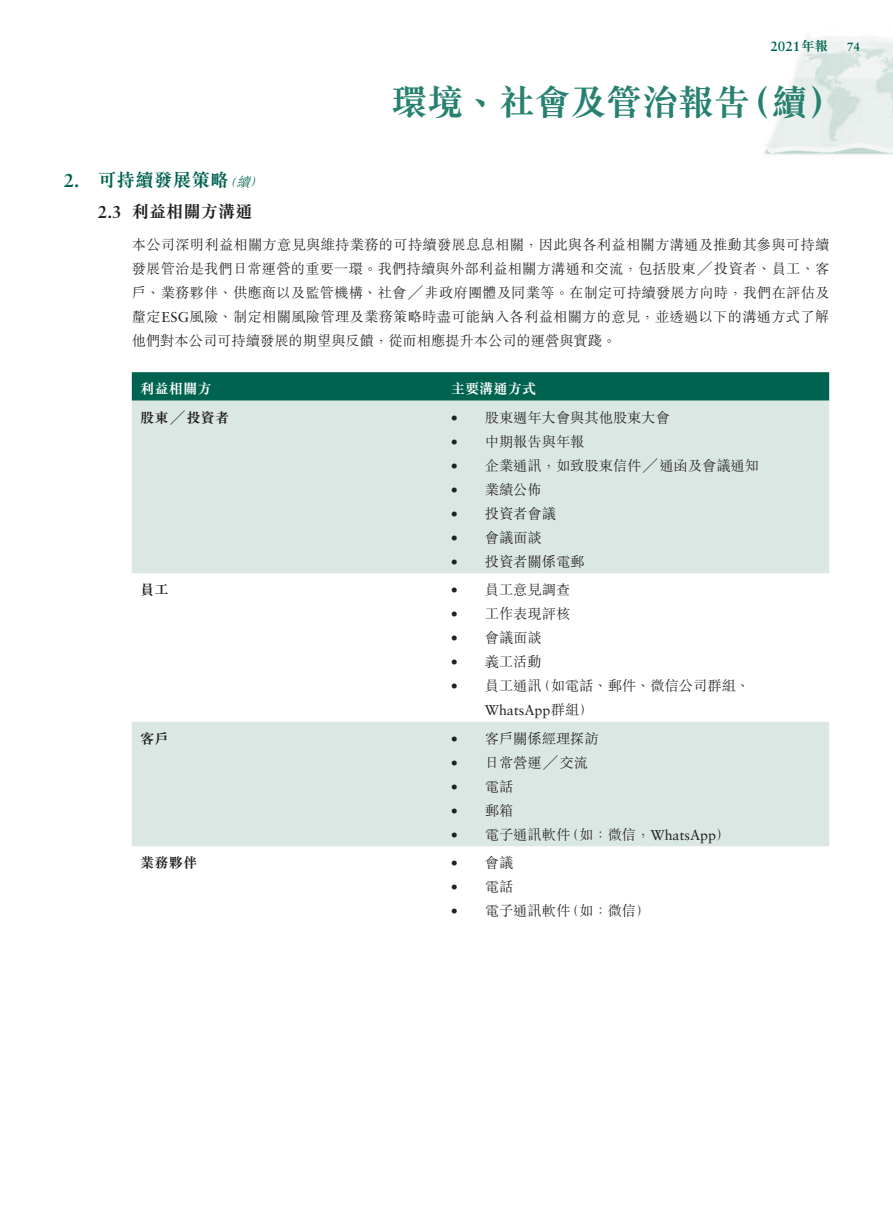
<style>
.page{position:relative;width:893px;height:1212px;background:#fff}
.page>*{position:absolute;margin:0;border:0;box-sizing:border-box;transform-origin:0 0}
.t1{font:700 36.75px "M Sung HK";letter-spacing:-.025em;color:#278170}
.t2{font:700 18.75px "M Sung HK";color:#006350}
.t3{font:700 18.75px "Sabon LT Std";color:#006350}
.t4{font:700 17.25px "M Sung HK";color:#231f20}
.t5{font:700 17.25px "Sabon LT Std";color:#231f20}
.t6{font:300 14.25px/24px "M Sung HK";color:#231f20;text-align:justify}
.t7{font:14.25px "Sabon LT Std";color:#231f20}
.t8{font:700 14.25px "M Sung HK";color:#231f20}
.t9{font:700 14.25px "M Sung HK";color:#fff}
.t10{font:700 13.5px "Sabon LT Std";color:#006350}
.t11{font:italic 300 13.5px "M Sung HK";color:#006350}
.t12{font:700 12px "Sabon LT Std";color:#006350}
.s1{font-family:"M Sung HK"}
.s2{font-family:"Sabon LT Std";font-weight:400}
.s3{font-family:"M Sung HK";font-weight:300}
</style>
<div class="page">
<img style="left:131px;top:35px;width:762px;height:812px">
<div style="left:132px;top:372px;width:697px;height:29px;background:#006350"></div>
<svg style="left:132px;top:401px;width:697px;height:445px;fill:#dae7e3"></svg>
<h1 class="t1" style="left:391px;top:77px;width:361px">環境、社會及管治報告</h1>
<p class="t10" style="left:770px;top:38px;width:59px">2021<span class="s1">年報</span></p>
<h1 class="t1" style="left:735px;top:77px;width:110px">（續(</h1>
<p class="t12" style="left:847px;top:40px;width:15px">74</p>
<h2 class="t3" style="left:64px;top:169px;width:17px">2.</h2>
<h2 class="t2" style="left:98px;top:167px;width:133px">可持續發展策略</h2>
<p class="t11" style="left:236px;top:172px;width:20px">續</p>
<p class="t11" style="left:223px;top:172px;width:20px">（</p>
<p class="t11" style="left:250px;top:172px;width:20px">(</p>
<p class="t5" style="left:98px;top:201px;width:25px">2.3</p>
<p class="t4" style="left:132px;top:199px;width:122px">利益相關方溝通</p>
<p class="t6" style="left:132px;top:232px;width:699px">本公司深明利益相關方意見與維持業務的可持續發展息息相關，因此與各利益相關方溝通及推動其參與可持續發展管治是我們日常運營的重要一環。我們持續與外部利益相關方溝通和交流，包括股東╱投資者、員工、客戶、業務夥伴、供應商以及監管機構、社會╱非政府團體及同業等。在制定可持續發展方向時，我們在評估及釐定<span class="s2">ESG</span>風險、制定相關風險管理及業務策略時盡可能納入各利益相關方的意見，並透過以下的溝通方式了解他們對本公司可持續發展的期望與反饋，從而相應提升本公司的運營與實踐。</p>
<p class="t9" style="left:451px;top:379px;width:87px">主要溝通方式</p>
<p class="t9" style="left:140px;top:379px;width:73px">利益相關方</p>
<p class="t8" style="left:140px;top:408px;width:91px">股東╱投資者</p>
<p class="t7" style="left:451px;top:409px;width:9px">•</p>
<p class="t6" style="left:485px;top:405px;width:187px">股東週年大會與其他股東大會</p>
<p class="t7" style="left:451px;top:433px;width:9px">•</p>
<p class="t6" style="left:485px;top:429px;width:101px">中期報告與年報</p>
<p class="t7" style="left:451px;top:457px;width:9px">•</p>
<p class="t6" style="left:485px;top:453px;width:276px">企業通訊，如致股東信件╱通函及會議通知</p>
<p class="t7" style="left:451px;top:481px;width:9px">•</p>
<p class="t6" style="left:485px;top:477px;width:58px">業績公佈</p>
<p class="t7" style="left:451px;top:505px;width:9px">•</p>
<p class="t6" style="left:485px;top:501px;width:73px">投資者會議</p>
<p class="t7" style="left:451px;top:529px;width:9px">•</p>
<p class="t6" style="left:485px;top:525px;width:58px">會議面談</p>
<p class="t7" style="left:451px;top:553px;width:9px">•</p>
<p class="t6" style="left:485px;top:549px;width:101px">投資者關係電郵</p>
<p class="t8" style="left:140px;top:580px;width:30px">員工</p>
<p class="t7" style="left:451px;top:582px;width:9px">•</p>
<p class="t6" style="left:485px;top:577px;width:87px">員工意見調查</p>
<p class="t7" style="left:451px;top:606px;width:9px">•</p>
<p class="t6" style="left:485px;top:601px;width:87px">工作表現評核</p>
<p class="t7" style="left:451px;top:630px;width:9px">•</p>
<p class="t6" style="left:485px;top:625px;width:58px">會議面談</p>
<p class="t7" style="left:451px;top:654px;width:9px">•</p>
<p class="t6" style="left:485px;top:649px;width:58px">義工活動</p>
<p class="t7" style="left:451px;top:678px;width:9px">•</p>
<p class="t6" style="left:485px;top:673px;width:58px">員工通訊</p>
<p class="t6" style="left:536px;top:673px;width:215px">（如電話、郵件、微信公司群組、</p>
<p class="t8" style="left:140px;top:729px;width:30px">客戶</p>
<p class="t7" style="left:451px;top:730px;width:9px">•</p>
<p class="t7" style="left:485px;top:702px;width:110px">WhatsApp<span class="s3">群組(</span></p>
<p class="t6" style="left:485px;top:726px;width:115px">客戶關係經理探訪</p>
<p class="t7" style="left:451px;top:754px;width:9px">•</p>
<p class="t6" style="left:485px;top:750px;width:105px">日常營運╱交流</p>
<p class="t7" style="left:451px;top:778px;width:9px">•</p>
<p class="t6" style="left:485px;top:774px;width:30px">電話</p>
<p class="t7" style="left:451px;top:802px;width:9px">•</p>
<p class="t6" style="left:485px;top:798px;width:30px">郵箱</p>
<p class="t7" style="left:451px;top:826px;width:9px">•</p>
<p class="t6" style="left:485px;top:822px;width:87px">電子通訊軟件</p>
<p class="t7" style="left:565px;top:826px;width:167px"><span class="s3">（如：微信，</span>WhatsApp<span class="s3">(</span></p>
<p class="t8" style="left:140px;top:853px;width:58px">業務夥伴</p>
<p class="t7" style="left:451px;top:855px;width:9px">•</p>
<p class="t6" style="left:485px;top:850px;width:30px">會議</p>
<p class="t7" style="left:451px;top:879px;width:9px">•</p>
<p class="t6" style="left:485px;top:874px;width:30px">電話</p>
<p class="t7" style="left:451px;top:903px;width:9px">•</p>
<p class="t6" style="left:485px;top:898px;width:87px">電子通訊軟件</p>
<p class="t6" style="left:565px;top:898px;width:87px">（如：微信(</p>
</div>
